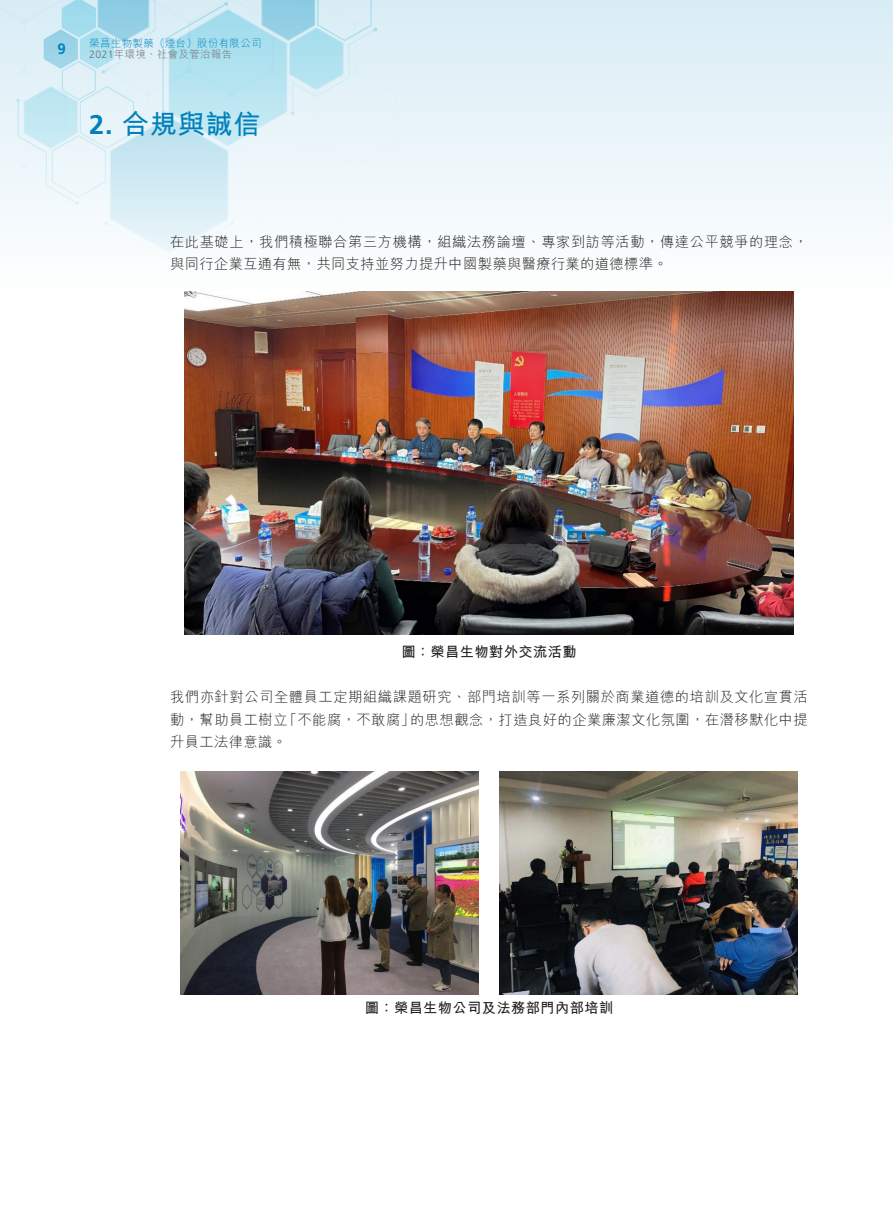
<style>
.page{position:relative;width:893px;height:1212px;background:#fff}
.page>*{position:absolute;margin:0;border:0;box-sizing:border-box;transform-origin:0 0}
.t1{font:700 27px "M Hei HK";letter-spacing:.03em;color:#0081bb}
.t2{font:700 15px "Frutiger LT Std";color:#0081bb}
.t3{font:300 14.25px/22.5px "M Hei HK";letter-spacing:.04em;color:#231f20}
.t4{font:700 14.25px "M Hei HK";letter-spacing:.03em;color:#231f20}
.t5{font:300 10.5px "M Hei HK";letter-spacing:.03em;color:#0081bb}
.t6{font:300 10.5px "M Hei HK";letter-spacing:.03em;color:#6c6d70}
.s1{font-family:"Frutiger LT Std"}
</style>
<div class="page">
<div style="left:0;top:0;width:893px;height:301px;background:linear-gradient(to bottom,#d9edf5,#fff)"></div>
<img style="left:0;top:0;width:458px;height:301px">
<img style="left:184px;top:291px;width:610px;height:343px">
<img style="left:181px;top:771px;width:298px;height:223px">
<img style="left:500px;top:771px;width:297px;height:223px">
<p class="t5" style="left:89px;top:38px;width:174px">榮昌生物製藥（煙台）股份有限公司</p>
<p class="t2" style="left:58px;top:40px;width:10px">9</p>
<p class="t6" style="left:89px;top:49px;width:144px"><span class="s1">2021</span>年環境、社會及管治報告</p>
<h1 class="t1" style="left:89px;top:104px;width:173px"><span class="s1">2.</span> 合規與誠信</h1>
<p class="t3" style="left:170px;top:230px;width:639px">在此基礎上，我們積極聯合第三方機構，組織法務論壇、專家到訪等活動，傳達公平競爭的理念，與同行企業互通有無，共同支持並努力提升中國製藥與醫療行業的道德標準。</p>
<p class="t4" style="left:401px;top:641px;width:177px">圖：榮昌生物對外交流活動</p>
<p class="t3" style="left:170px;top:685px;width:639px;text-align:right">我們亦針對公司全體員工定期組織課題研究、部門培訓等一系列關於商業道德的培訓及文化宣貫活的思想觀念，打造良好的企業廉潔文化氛圍，在潛移默化中提</p>
<p class="t3" style="left:170px;top:708px;width:119px">動，幫助員工樹立升員工法律意識。</p>
<p class="t3" style="left:283px;top:708px;width:134px">「不能腐，不敢腐」</p>
<p class="t4" style="left:365px;top:998px;width:250px">圖：榮昌生物公司及法務部門內部培訓</p>
</div>
